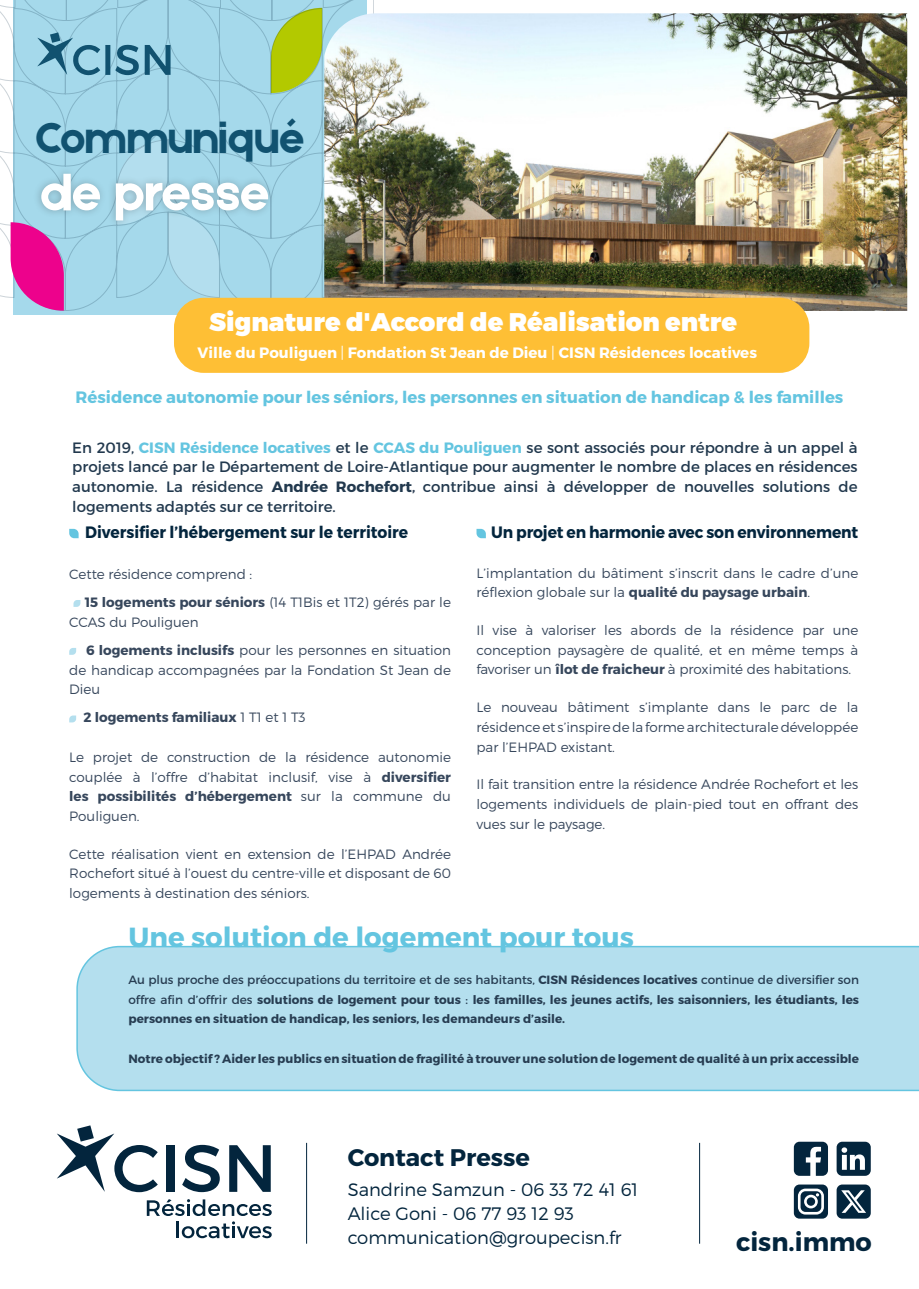
<style>
.page{position:relative;width:919px;height:1289px;background:#fff}
.page>*{position:absolute;margin:0;border:0;box-sizing:border-box;transform-origin:0 0}
.t1{font:52.5px "Etna";color:#fff}
.t2{font:45px "Etna";color:#115270}
.t3{font:700 27.6px "Montserrat";color:#64c5e0}
.t4{font:900 25.5px "Montserrat";color:#fff}
.t5{font:700 25.5px "Montserrat";color:#03253d}
.t6{font:700 24px "Montserrat";color:#03253d}
.t7{font:300 18px "Montserrat";color:#03253d}
.t8{font:700 16.5px "Montserrat";color:#64c5e0}
.t9{font:700 16.5px "Montserrat";letter-spacing:-.01em;color:#03253d;scale:.94 1}
.t10{font:15px/19.6px "Montserrat";color:#22394e;text-align:justify}
.t11{font:700 15px "Montserrat";color:#fff}
.t12{font:300 13.5px/19.6px "Montserrat";color:#37475c;text-align:justify}
.t13{font:700 13.5px "Montserrat";color:#37475c}
.t14{font:700 12px/19.6px "Montserrat";color:#273d52;text-align:justify}
.s1{font-weight:300}
.s2{font-weight:700;color:#64c5e0}
.s3{font-weight:700}
.s4{font-weight:700;font-size:13.5px;color:#37475c}
.s5{font-weight:400}
</style>
<div class="page">
<svg style="left:69px;top:529px;width:10px;height:9px"></svg>
<svg style="left:73px;top:600px;width:7px;height:7px"></svg>
<svg style="left:69px;top:648px;width:7px;height:6px"></svg>
<svg style="left:69px;top:715px;width:7px;height:7px"></svg>
<svg style="left:476px;top:529px;width:10px;height:9px"></svg>
<svg style="left:0;top:93px;width:324px;height:218px;background:#aadaea"></svg>
<img style="left:324px;top:13px;width:583px;height:298px">
<svg style="left:0;top:0;width:375px;height:93px;background:#a5d0cc"></svg>
<div style="left:33px;top:165px;width:243px;height:64px;background:#231f20;opacity:.26"></div>
<svg style="left:11px;top:222px;width:53px;height:88px;background:#db38a3"></svg>
<div style="left:174px;top:298px;width:635px;height:75px;background:#febf35;border-radius:30px"></div>
<div style="left:76px;top:945px;width:842px;height:146px;background:#b4dfee"></div>
<svg style="left:57px;top:1125px;width:101px;height:67px"></svg>
<div style="left:166px;top:1145px;width:8px;height:46px;background:#03253d"></div>
<svg style="left:182px;top:1144px;width:38px;height:48px"></svg>
<svg style="left:229px;top:1145px;width:42px;height:46px"></svg>
<svg style="left:147px;top:1199px;width:125px;height:16px"></svg>
<hr style="left:176px;top:1221px;width:3px;height:17px;background:#03253d">
<svg style="left:182px;top:1221px;width:90px;height:17px"></svg>
<svg style="left:836px;top:1141px;width:34px;height:34px"></svg>
<svg style="left:793px;top:1184px;width:35px;height:34px"></svg>
<svg style="left:793px;top:1141px;width:34px;height:34px"></svg>
<svg style="left:836px;top:1184px;width:34px;height:34px"></svg>
<hr style="left:306px;top:1142px;width:1px;height:101px;background:#03253d">
<hr style="left:699px;top:1142px;width:1px;height:101px;background:#03253d">
<p class="t2" style="left:35px;top:106px;width:270px">Communiqué</p>
<p class="t1" style="left:41px;top:156px;width:229px">de presse</p>
<p class="t4" style="left:209px;top:306px;width:529px">Signature d'Accord de Réalisation entre</p>
<p class="t11" style="left:197px;top:343px;width:561px">Ville du Pouliguen <span class="s1">|</span> Fondation St Jean de Dieu <span class="s1">|</span> CISN Résidences locatives</p>
<p class="t8" style="left:76px;top:387px;width:769px">Résidence autonomie pour les séniors, les personnes en situation de handicap &amp; les familles</p>
<p class="t10" style="left:72px;top:437px;width:786px">En 2019, <span class="s2">CISN Résidence locatives</span> et le <span class="s2">CCAS du Pouliguen</span> se sont associés pour répondre à un appel à projets lancé par le Département de Loire-Atlantique pour augmenter le nombre de places en résidences autonomie. La résidence <span class="s3">Andrée Rochefort</span><span class="s4">,</span> contribue ainsi à développer de nouvelles solutions de logements adaptés sur ce territoire.</p>
<p class="t9" style="left:85px;top:522px;width:345px">Diversifier l’hébergement sur le territoire</p>
<p class="t12" style="left:69px;top:564px;width:184px">Cette résidence comprend :</p>
<p class="t12" style="left:69px;top:592px;width:383px;text-indent:15px"><span class="s3">15 logements pour séniors</span> (14 T1Bis et 1T2) gérés par le<br>CCAS du Pouliguen</p>
<p class="t12" style="left:69px;top:640px;width:383px;text-indent:17px"><span class="s3">6 logements inclusifs</span> pour les personnes en situation de handicap accompagnées par la Fondation St Jean de Dieu</p>
<p class="t13" style="left:84px;top:709px;width:224px">2 logements familiaux <span class="s1">1 T1 et 1 T3</span></p>
<p class="t12" style="left:69px;top:747px;width:383px">Le projet de construction de la résidence autonomie couplée à l’offre d’habitat inclusif, vise à <span class="s3">diversifier les possibilités d’hébergement</span> sur la commune du Pouliguen.</p>
<p class="t12" style="left:69px;top:843px;width:383px">Cette réalisation vient en extension de l’EHPAD Andrée Rochefort situé à l’ouest du centre-ville et disposant de 60 logements à destination des séniors.</p>
<p class="t9" style="left:491px;top:522px;width:392px">Un projet en harmonie avec son environnement</p>
<p class="t12" style="left:476px;top:562px;width:383px">L’implantation du bâtiment s’inscrit dans le cadre d’une réflexion globale sur la <span class="s3">qualité du paysage urbain</span>.</p>
<p class="t12" style="left:476px;top:620px;width:383px">Il vise à valoriser les abords de la résidence par une conception paysagère de qualité, et en même temps à favoriser un <span class="s3">îlot de fraicheur</span> à proximité des habitations.</p>
<p class="t12" style="left:476px;top:697px;width:383px">Le nouveau bâtiment s’implante dans le parc de la résidence et s’inspire de la forme architecturale développée par l’EHPAD existant.</p>
<p class="t12" style="left:476px;top:774px;width:383px">Il fait transition entre la résidence Andrée Rochefort et les logements individuels de plain-pied tout en offrant des vues sur le paysage.</p>
<p class="t3" style="left:128px;top:919px;width:507px">Une solution de logement pour tous</p>
<p class="t14" style="left:128px;top:970px;width:732px"><span class="s5">Au plus proche des préoccupations du territoire et de ses habitants,</span> CISN Résidences locatives <span class="s5">continue de diversifier son offre afin d’offrir des</span> solutions de logement pour tous <span class="s5">:</span> les familles, les jeunes actifs, les saisonniers, les étudiants, les personnes en situation de handicap, les seniors, les demandeurs d’asile.</p>
<p class="t14" style="left:128px;top:1048px;width:732px">Notre objectif ? Aider les publics en situation de fragilité à trouver une solution de logement de qualité à un prix accessible</p>
<p class="t6" style="left:347px;top:1142px;width:184px">Contact Presse</p>
<p class="t7" style="left:347px;top:1178px;width:292px">Sandrine Samzun - 06 33 72 41 61</p>
<p class="t7" style="left:347px;top:1202px;width:228px">Alice Goni - 06 77 93 12 93</p>
<p class="t7" style="left:347px;top:1226px;width:275px">communication@groupecisn.fr</p>
<p class="t5" style="left:736px;top:1225px;width:137px">cisn.immo</p>
</div>
